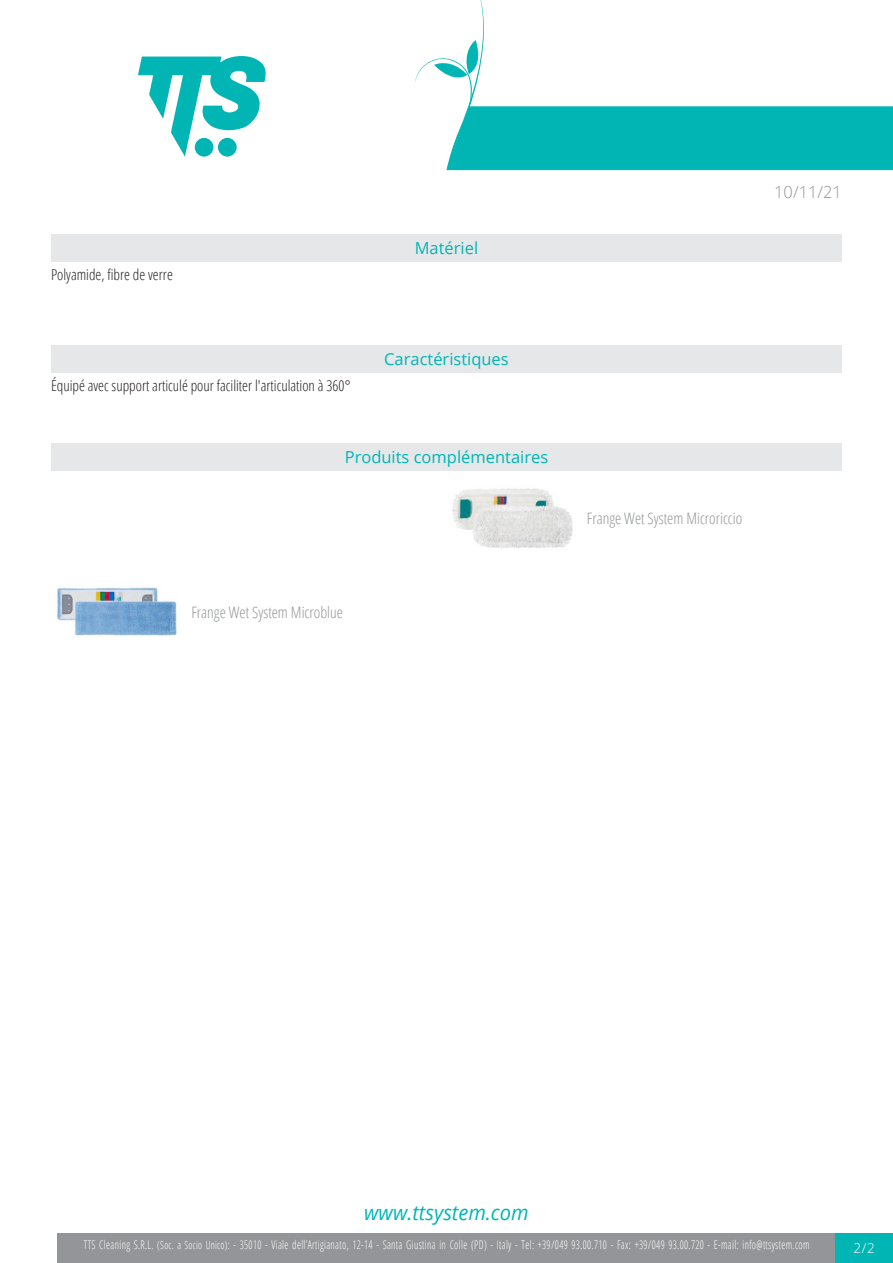
<style>
.page{position:relative;width:893px;height:1263px;background:#fff}
.page>*{position:absolute;margin:0;border:0;box-sizing:border-box;transform-origin:0 0}
.t1{font:italic 20.85px "Open Sans";color:#00b5b3;scale:.96 1}
.Titolo4{font:16.5px "Open Sans";color:#00b5b3}
.Titolo10{font:16.5px "Open Sans";color:#00b5b3}
.t2{font:300 16.5px "Open Sans";color:#939598}
.Titolo16{font:16.5px "Open Sans";color:#00b5b3}
.Nome{font:300 15.75px "Open Sans Condensed";color:#939598}
.CaratteristicheTecni{font:300 15px "Open Sans Condensed";color:#231f20}
.Materiale{font:300 15px "Open Sans Condensed";color:#231f20}
.t3{font:300 13.5px "Open Sans";color:#fff}
.t4{font:300 12px "Open Sans Condensed";letter-spacing:.035em;color:#fff;scale:.85 1}
.s1{font-size:11.25px}
</style>
<div class="page">
<svg style="left:138px;top:56px;width:128px;height:101px"></svg>
<div style="left:57px;top:1233px;width:779px;height:30px;background:#939598"></div>
<div style="left:836px;top:1233px;width:57px;height:30px;background:#00b5b3"></div>
<svg style="left:415px;top:0;width:478px;height:170px"></svg>
<div style="left:51px;top:234px;width:791px;height:28px;background:#e6e7e9"></div>
<div style="left:51px;top:345px;width:791px;height:27px;background:#e6e7e9"></div>
<div style="left:51px;top:443px;width:791px;height:28px;background:#e6e7e9"></div>
<img style="left:452px;top:488px;width:121px;height:60px">
<img style="left:57px;top:587px;width:120px;height:49px">
<p class="Materiale" style="left:51px;top:264px;width:123px">Polyamide, fibre de verre</p>
<p class="CaratteristicheTecni" style="left:51px;top:375px;width:301px">Équipé avec support articulé pour faciliter l'articulation à 360°</p>
<p class="Titolo16" style="left:415px;top:237px;width:65px">Matériel</p>
<p class="Titolo10" style="left:384px;top:348px;width:126px">Caractéristiques</p>
<p class="Titolo4" style="left:345px;top:446px;width:205px">Produits complémentaires</p>
<p class="Nome" style="left:191px;top:601px;width:153px">Frange Wet System Microblue</p>
<h2 class="t2" style="left:774px;top:180px;width:69px">10/11/21</h2>
<p class="Nome" style="left:587px;top:508px;width:157px">Frange Wet System Microriccio</p>
<h1 class="t1" style="left:364px;top:1198px;width:173px">www.ttsystem.com</h1>
<p class="t4" style="left:84px;top:1236px;width:855px">TTS Cleaning S.R.L. <span class="s1">(Soc. a Socio Unico)</span>: - 35010 - Viale dell’Artigianato, 12-14 - Santa Giustina in Colle (PD) - Italy - Tel: +39/049 93.00.710 - Fax: +39/049 93.00.720 - E-mail: info@ttsystem.com</p>
<p class="t3" style="left:854px;top:1239px;width:23px">2/2</p>
</div>
